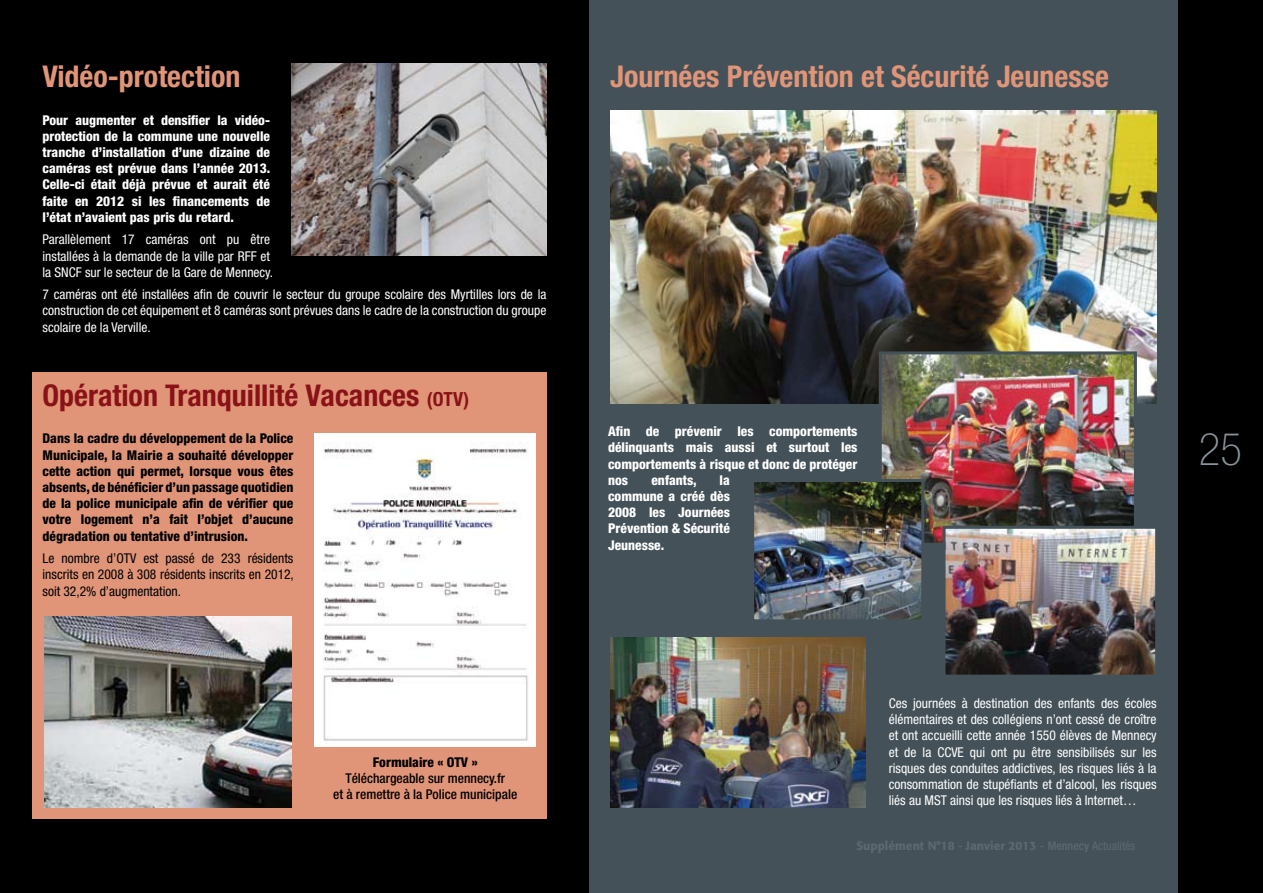
<style>
.page{position:relative;width:1263px;height:893px;background:#000}
.page>*{position:absolute;margin:0;border:0;box-sizing:border-box;transform-origin:0 0}
.t1{font:100 condensed 45px "Helvetica Neue";color:#89959c}
.t2{font:700 condensed 30px "Helvetica Neue";color:#e19578}
.t3{font:700 condensed 30px "Helvetica Neue";color:#891218}
.t4{font:condensed 13.5px/16.2px "Helvetica Neue";color:#fff;text-align:justify}
.t5{font:800 condensed 13.5px/16.2px "Helvetica Neue";color:#fff;text-align:justify}
.t6{font:800 condensed 13.5px/16.2px "Helvetica Neue";color:#000;text-align:justify}
.t7{font:condensed 13.5px/16.2px "Helvetica Neue";color:#000;text-align:justify}
.t8{font:500 condensed 13.5px/16.2px "Helvetica Neue";color:#000;text-align:center}
.t9{font:500 12px "Formata";color:#5c6970}
.s1{font-size:19.5px}
.s2{font-family:"Helvetica Neue";font-stretch:condensed}
.s3{font-family:"Helvetica Neue";font-weight:400;font-stretch:condensed}
</style>
<div class="page">
<div style="left:589px;top:0;width:589px;height:893px;background:#445158"></div>
<div style="left:32px;top:372px;width:514px;height:447px;background:#e19578"></div>
<img style="left:291px;top:64px;width:255px;height:191px">
<img style="left:610px;top:111px;width:547px;height:293px">
<img style="left:883px;top:355px;width:250px;height:187px">
<div style="left:879px;top:351px;width:258px;height:195px;border:3px solid #445158"></div>
<img style="left:610px;top:638px;width:255px;height:170px">
<img style="left:315px;top:434px;width:221px;height:312px">
<img style="left:45px;top:617px;width:246px;height:191px">
<img style="left:946px;top:530px;width:208px;height:144px">
<div style="left:942px;top:526px;width:216px;height:152px;border:3px solid #445158"></div>
<img style="left:755px;top:483px;width:165px;height:135px">
<div style="left:751px;top:479px;width:173px;height:143px;border:3px solid #445158"></div>
<h2 class="t2" style="left:43px;top:58px;width:199px">Vidéo-protection</h2>
<p class="t5" style="left:43px;top:111px;width:229px">Pour augmenter et densifier la vidéo&shy;protection de la commune une nouvelle tranche d’installation d’une dizaine de caméras est prévue dans l’année 2013.<br>Celle-ci était déjà prévue et aurait été faite en 2012 si les financements de l’état n’avaient pas pris du retard.</p>
<p class="t4" style="left:43px;top:231px;width:232px;text-align:left">Parallèlement 17 caméras ont pu être installées à la demande de la ville par RFF et la SNCF sur le secteur de la Gare de Mennecy.</p>
<p class="t4" style="left:43px;top:286px;width:505px">7 caméras ont été installées afin de couvrir le secteur du groupe scolaire des Myrtilles lors de la construction de cet équipement et 8 caméras sont prévues dans le cadre de la construction du groupe scolaire de la Verville.</p>
<h2 class="t3" style="left:43px;top:377px;width:428px">Opération Tranquillité Vacances <span class="s1">(OTV)</span></h2>
<p class="t6" style="left:43px;top:430px;width:252px">Dans la cadre du développement de la Police Municipale, la Mairie a souhaité développer cette action qui permet, lorsque vous êtes absents, de bénéficier d’un passage quotidien de la police municipale afin de vérifier que votre logement n’a fait l’objet d’aucune dégradation ou tentative d’intrusion.</p>
<p class="t7" style="left:43px;top:550px;width:253px">Le nombre d’OTV est passé de 233 résidents inscrits en 2008 à 308 résidents inscrits en 2012, soit 32,2% d’augmentation.</p>
<p class="t6" style="left:373px;top:754px;width:106px">Formulaire « OTV »</p>
<p class="t8" style="left:333px;top:770px;width:185px">Téléchargeable sur mennecy.fr<br>et à remettre à la Police municipale</p>
<h2 class="t2" style="left:610px;top:58px;width:500px">Journées Prévention et Sécurité Jeunesse</h2>
<p class="t5" style="left:608px;top:423px;width:251px">Afin de prévenir les comportements délinquants mais aussi et surtout les comportements à risque et donc de protéger nos</p>
<p class="t5" style="left:651px;top:472px;width:47px">enfants,</p>
<p class="t5" style="left:608px;top:472px;width:123px;text-indent:112px">la commune a créé dès 2008 les Journées Prévention &amp; Sécurité Jeunesse.</p>
<h1 class="t1" style="left:1199px;top:424px;width:45px">25</h1>
<p class="t4" style="left:889px;top:695px;width:269px">Ces journées à destination des enfants des écoles élémentaires et des collégiens n’ont cessé de croître et ont accueilli cette année 1550 élèves de Mennecy et de la CCVE qui ont pu être sensibilisés sur les risques des conduites addictives, les risques liés à la consommation de stupéfiants et d’alcool, les risques liés au MST ainsi que les risques liés à Internet…</p>
<p class="t9" style="left:856px;top:839px;width:280px">Supplément N°18 <span class="s2">-</span> Janvier 2013 <span class="s2">- Mennecy</span> <span class="s3">Actualités</span></p>
</div>
